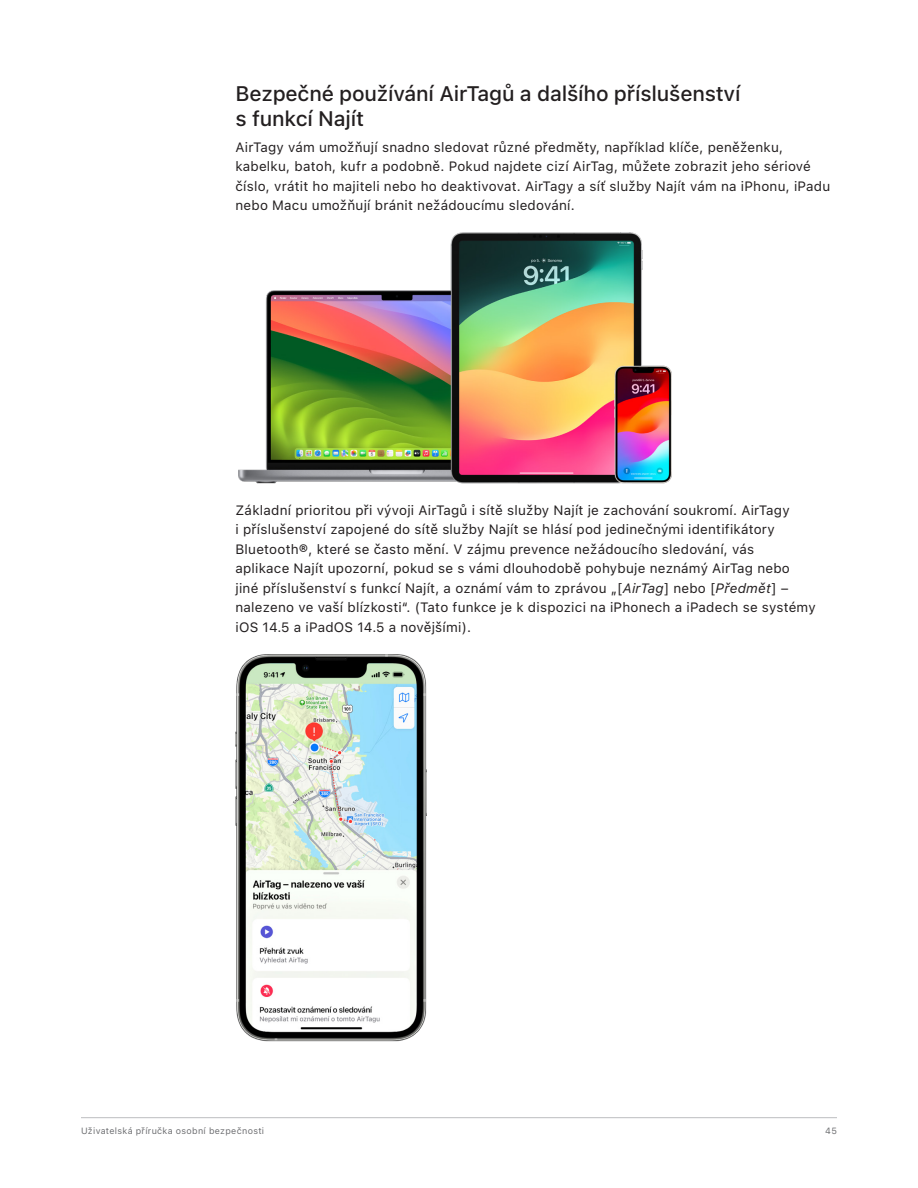
<style>
.page{position:relative;width:918px;height:1188px;background:#fff}
.page>*{position:absolute;margin:0;border:0;box-sizing:border-box;transform-origin:0 0}
.t1{font:500 21px/25.5px "SF Pro Text";letter-spacing:-.01em;color:#231f20}
.Body{font:13.5px/19.5px "SF Pro Text";letter-spacing:.015em;color:#231f20}
.t2{font:9px "SF Pro Text";letter-spacing:.035em;color:#6c6d70}
.s1{font-style:italic}
</style>
<div class="page">
<hr style="left:81px;top:1117px;width:756px;height:1px;background:#bcbdc0">
<img style="left:238px;top:233px;width:434px;height:250px">
<img style="left:236px;top:654px;width:191px;height:387px">
<h3 class="t1" style="left:236px;top:81px;width:507px">Bezpečné používání AirTagů a dalšího příslušenství s funkcí Najít</h3>
<p class="Body" style="left:236px;top:138px;width:596px">AirTagy vám umožňují snadno sledovat různé předměty, například klíče, peněženku, kabelku, batoh, kufr a podobně. Pokud najdete cizí AirTag, můžete zobrazit jeho sériové číslo, vrátit ho majiteli nebo ho deaktivovat. AirTagy a síť služby Najít vám na iPhonu, iPadu nebo Macu umožňují bránit nežádoucímu sledování.</p>
<p class="Body" style="left:236px;top:500px;width:582px">Základní prioritou při vývoji AirTagů i sítě služby Najít je zachování soukromí. AirTagy<br>i příslušenství zapojené do sítě služby Najít se hlásí pod jedinečnými identifikátory Bluetooth®, které se často mění. V zájmu prevence nežádoucího sledování, vás<br>aplikace Najít upozorní, pokud se s vámi dlouhodobě pohybuje neznámý AirTag nebo jiné příslušenství s funkcí Najít, a oznámí vám to zprávou „[<span class="s1">AirTag</span>] nebo [<span class="s1">Předmět</span>] – nalezeno ve vaší blízkosti“. (Tato funkce je k dispozici na iPhonech a iPadech se systémy iOS 14.5 a iPadOS 14.5 a novějšími).</p>
<p class="t2" style="left:81px;top:1125px;width:185px">Uživatelská příručka osobní bezpečnosti</p>
<p class="t2" style="left:825px;top:1125px;width:13px">45</p>
</div>
